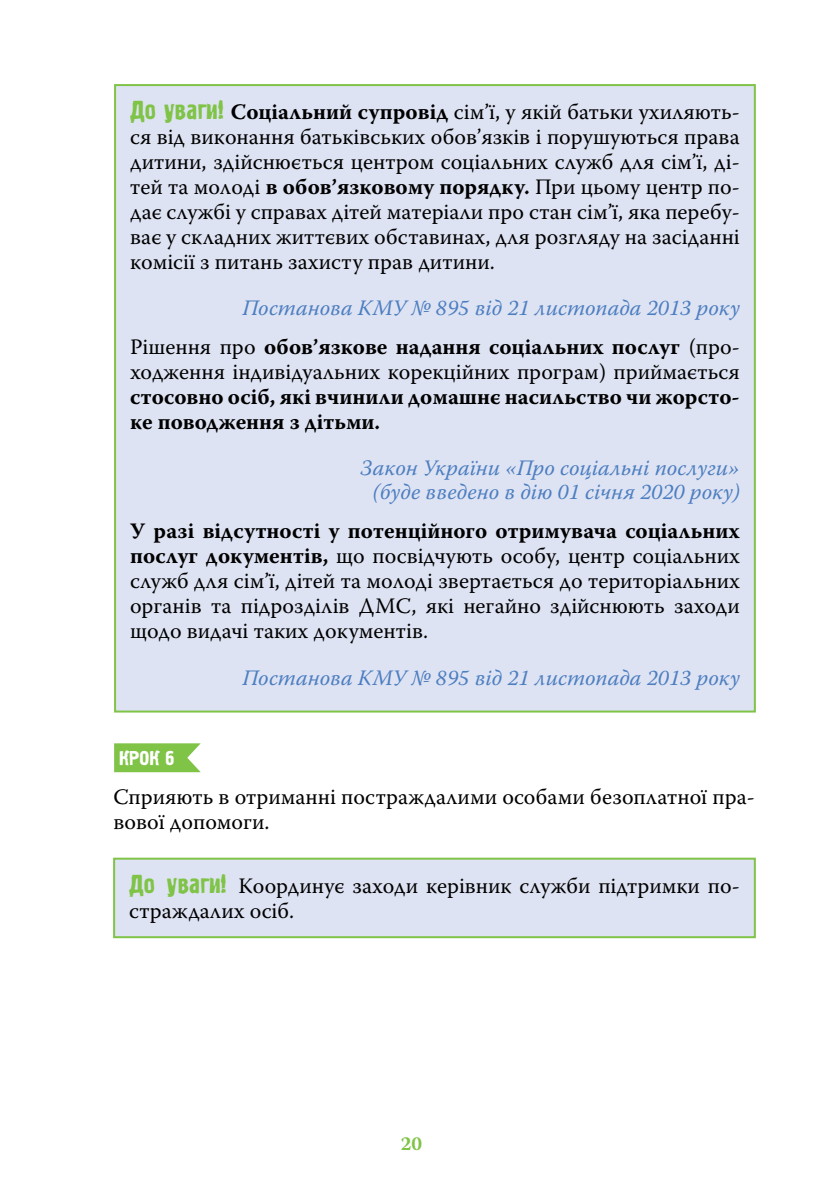
<style>
.page{position:relative;width:840px;height:1191px;background:#fff}
.page>*{position:absolute;margin:0;border:0;box-sizing:border-box;transform-origin:0 0}
.t1{font:22px/25px "Warnock Pro";color:#000;text-align:justify}
.t2{font:italic 22px/39px "Warnock Pro";color:#4c7ec0;text-align:right}
.t3{font:700 22px/25px "Warnock Pro";color:#000}
.t4{font:20px "Graffiti 1 C";color:#fff}
.t5{font:700 19.6px "Warnock Pro";color:#7fc347}
.s1{font-family:"Graffiti 1 C";font-size:26px;color:#7fc347}
.s2{font-weight:700}
.s3{font-style:normal;color:#000}
.s4{font-weight:700;font-style:normal;color:#000}
</style>
<div class="page">
<div style="left:115px;top:85px;width:639px;height:626px;background:#dee3f3"></div>
<svg style="left:114px;top:743px;width:87px;height:29px;background:#8ac858"></svg>
<div style="left:114px;top:858px;width:640px;height:79px;background:#dee3f3"></div>
<div style="left:113px;top:857px;width:642px;height:81px;border:2px solid #7fc347"></div>
<p class="t1" style="left:130px;top:99px;width:611px"><span class="s1">До уваги!</span> <span class="s2">Соціальний супровід</span> сім’ї, у якій батьки ухиляють&shy;ся від виконання батьківських обов’язків і порушуються права дитини, здійснюється центром соціальних служб для сім’ї, ді&shy;тей та молоді <span class="s2">в обов’язковому порядку.</span> При цьому центр по&shy;дає службі у справах дітей матеріали про стан сім’ї, яка перебу&shy;ває у складних життєвих обставинах, для розгляду на засіданні комісії з питань захисту прав дитини.</p>
<p class="t2" style="left:130px;top:288px;width:611px">Постанова КМУ № 895 від 21 листопада 2013 року<br><span class="s3">Рішення про</span> <span class="s4">обов’язкове надання соціальних послуг</span> <span class="s3">(про-</span></p>
<p class="t1" style="left:130px;top:359px;width:611px">ходження індивідуальних корекційних програм) приймається</p>
<p class="t3" style="left:130px;top:384px;width:611px">стосовно осіб, які вчинили домашнє насильство чи жорсто&shy;ке поводження з дітьми.</p>
<p class="t2" style="left:360px;top:455px;width:380px;line-height:24.2px;text-align:center">Закон України «Про соціальні послуги» (буде введено в дію 01 січня 2020 року)</p>
<p class="t1" style="left:130px;top:518px;width:611px"><span class="s2">У разі відсутності у потенційного отримувача соціальних послуг документів,</span> що посвідчують особу, центр соціальних служб для сім’ї, дітей та молоді звертається до територіальних органів та підрозділів ДМС, які негайно здійснюють заходи щодо видачі таких документів.</p>
<p class="t2" style="left:242px;top:658px;width:498px">Постанова КМУ № 895 від 21 листопада 2013 року</p>
<p class="t4" style="left:119px;top:746px;width:57px">КРОК 6</p>
<p class="t1" style="left:113px;top:783px;width:642px">Сприяють в отриманні постраждалими особами безоплатної пра&shy;вової допомоги.</p>
<p class="t1" style="left:129px;top:873px;width:611px"><span class="s1">До уваги!</span> Координує заходи керівник служби підтримки по&shy;страждалих осіб.</p>
<p class="t5" style="left:400px;top:1131px;width:23px">20</p>
</div>
